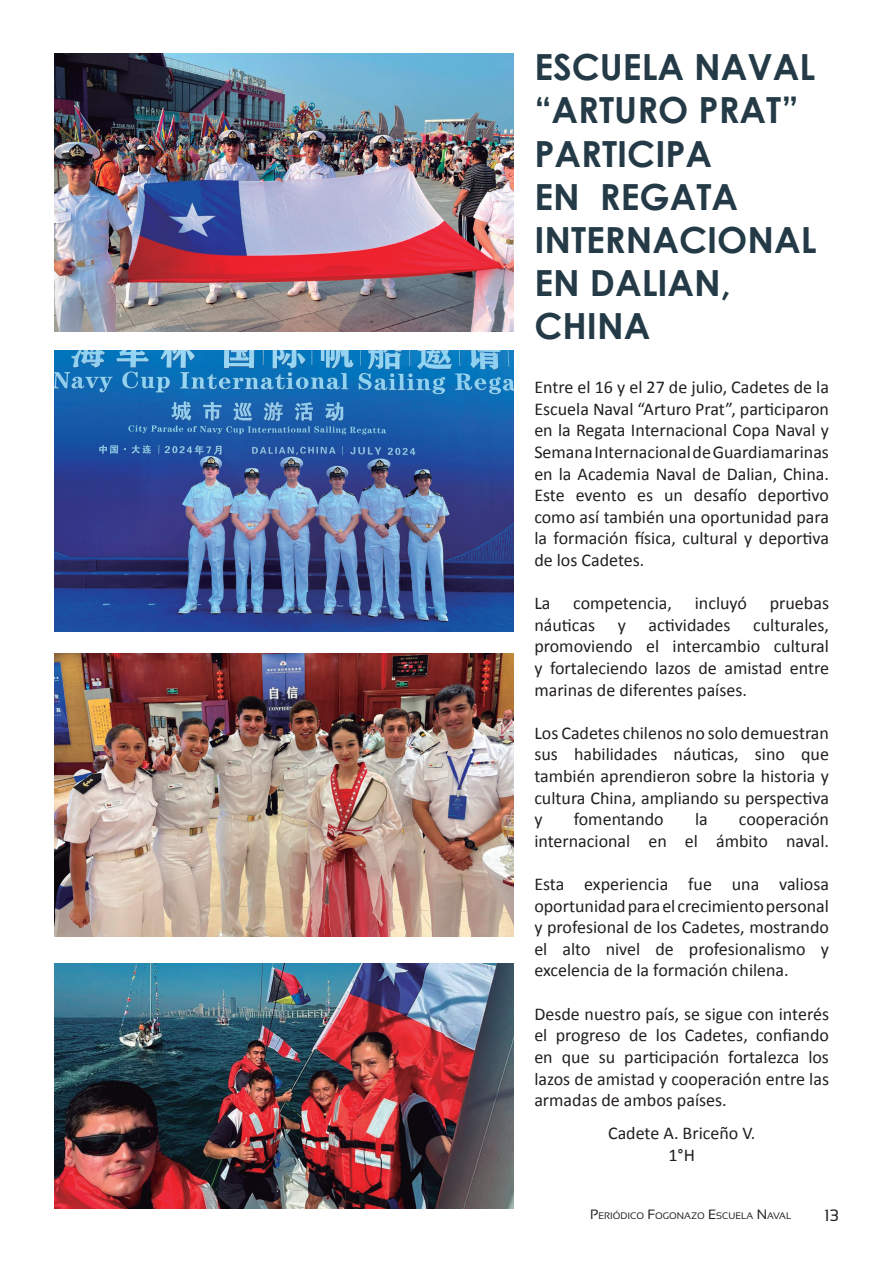
<style>
.page{position:relative;width:893px;height:1263px;background:#fff}
.page>*{position:absolute;margin:0;border:0;box-sizing:border-box;transform-origin:0 0}
.t1{font:700 36px/43.2px "Century Gothic";color:#243b47}
.t2{font:18px/21.6px "Calibri";color:#231f20;text-align:justify}
.t3{font:16.5px "Sansation";color:#231f20}
.t4{font:9.45px "Sansation";color:#231f20}
.s1{font-size:13.5px}
</style>
<div class="page">
<img style="left:54px;top:53px;width:459px;height:279px">
<img style="left:54px;top:351px;width:459px;height:280px">
<img style="left:54px;top:654px;width:459px;height:282px">
<img style="left:54px;top:964px;width:459px;height:245px">
<h1 class="t1" style="left:534px;top:44px;width:42px">ESCUELA</h1>
<h1 class="t1" style="left:694px;top:44px;width:51px">NAVAL</h1>
<h1 class="t1" style="left:534px;top:87px;width:66px">“ARTURO</h1>
<h1 class="t1" style="left:698px;top:87px;width:102px">PRAT”</h1>
<h1 class="t1" style="left:534px;top:130px;width:21px">PARTICIPA<br>EN</h1>
<h1 class="t1" style="left:600px;top:173px;width:94px">REGATA</h1>
<h1 class="t1" style="left:534px;top:217px;width:103px">INTERNACIONAL<br>EN DALIAN</h1>
<h1 class="t1" style="left:721px;top:260px;width:12px">,</h1>
<h1 class="t1" style="left:534px;top:303px;width:74px">CHINA</h1>
<p class="t2" style="left:534px;top:376px;width:296px">Entre el 16 y el 27 de julio, Cadetes de la Escuela Naval “Arturo Prat”, participaron en la Regata Internacional Copa Naval y Semana Internacional de Guardiamarinas en la Academia Naval de Dalian, China.<br>Este evento es un desafío deportivo como así también una oportunidad para la formación física, cultural y deportiva de los Cadetes.</p>
<p class="t2" style="left:534px;top:592px;width:18px">La</p>
<p class="t2" style="left:573px;top:592px;width:100px">competencia,</p>
<p class="t2" style="left:695px;top:592px;width:54px">incluyó</p>
<p class="t2" style="left:770px;top:592px;width:61px">pruebas</p>
<p class="t2" style="left:534px;top:614px;width:62px">náuticas</p>
<p class="t2" style="left:618px;top:614px;width:10px">y</p>
<p class="t2" style="left:648px;top:614px;width:84px">actividades</p>
<p class="t2" style="left:534px;top:614px;width:296px;text-indent:219px">culturales, promoviendo el intercambio cultural y fortaleciendo lazos de amistad entre marinas de diferentes países.</p>
<p class="t2" style="left:534px;top:722px;width:296px">Los Cadetes chilenos no solo demuestran sus habilidades náuticas, sino que también aprendieron sobre la historia y cultura China, ampliando su perspectiva y</p>
<p class="t2" style="left:534px;top:808px;width:296px;text-align:right">cooperación<br>internacional en el ámbito naval.</p>
<p class="t2" style="left:534px;top:873px;width:296px">Esta experiencia fue una valiosa oportunidad para el crecimiento personal y profesional de los Cadetes, mostrando el alto nivel de profesionalismo y excelencia de la formación chilena.</p>
<p class="t2" style="left:534px;top:1003px;width:296px">Desde nuestro país, se sigue con interés el progreso de los Cadetes, confiando en que su participación fortalezca los lazos de amistad y cooperación entre las armadas de ambos países.</p>
<p class="t2" style="left:574px;top:808px;width:92px">fomentando</p>
<p class="t2" style="left:695px;top:808px;width:14px">la</p>
<p class="t2" style="left:608px;top:1122px;width:149px;text-align:center">Cadete A. Briceño V.<br>1°H</p>
<p class="t4" style="left:590px;top:1210px;width:203px"><span class="s1">P</span>ERIÓDICO <span class="s1">F</span>OGONAZO <span class="s1">E</span>SCUELA <span class="s1">N</span>AVAL</p>
<p class="t3" style="left:824px;top:1206px;width:16px">13</p>
</div>
